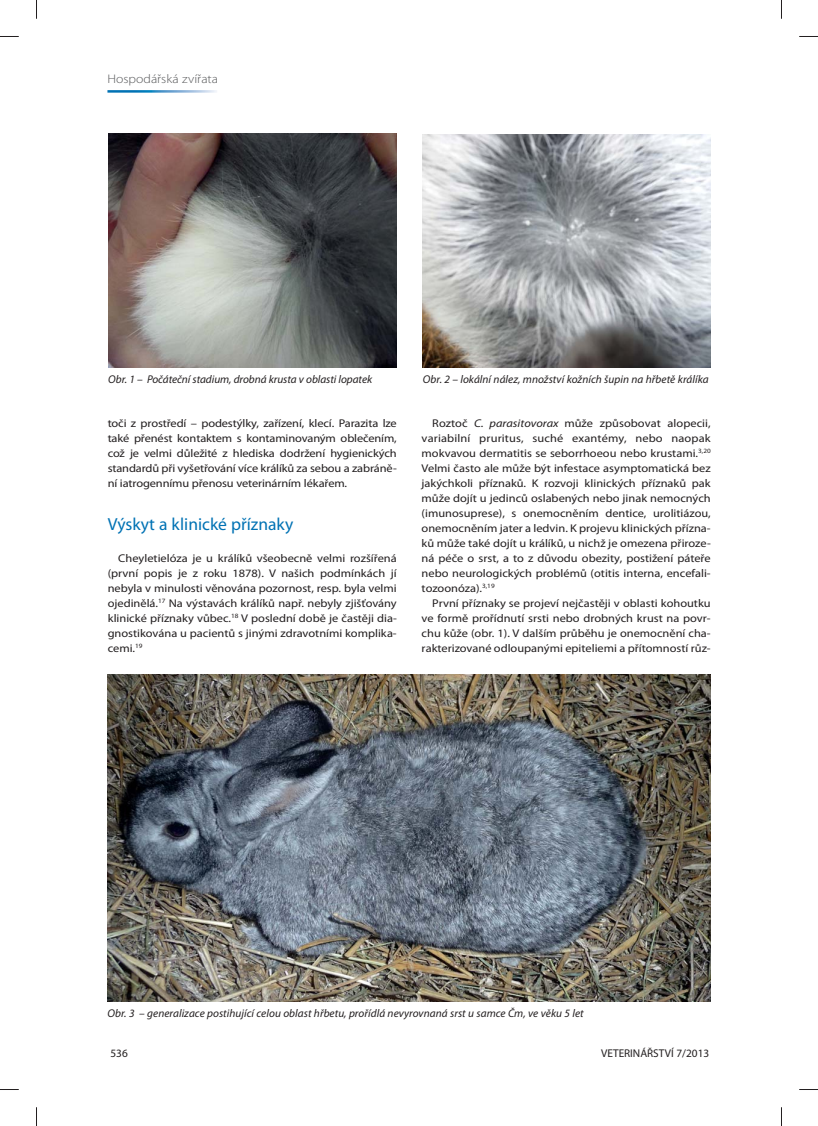
<style>
.page{position:relative;width:818px;height:1126px;background:#fff}
.page>*{position:absolute;margin:0;border:0;box-sizing:border-box;transform-origin:0 0}
.t1{font:17.5px "Myriad Pro";color:#0072b4}
.t2{font:300 12.5px "Myriad Pro";color:#58595b;scale:1.1 1}
.t3{font:11.25px/15px "Myriad Pro";color:#231f20;text-align:justify;scale:1.1 1}
.t4{font:italic 11.25px "Myriad Pro";letter-spacing:.005em;color:#231f20}
.t5{font:11.25px "Myriad Pro";color:#231f20}
.s1{font-style:italic}
</style>
<div class="page">
<img style="left:107px;top:674px;width:603px;height:327px">
<img style="left:108px;top:133px;width:288px;height:234px">
<img style="left:422px;top:135px;width:288px;height:232px">
<svg style="left:0;top:36px;width:19px;height:1px"></svg>
<svg style="left:799px;top:36px;width:18px;height:1px"></svg>
<svg style="left:0;top:1089px;width:19px;height:1px"></svg>
<svg style="left:799px;top:1089px;width:18px;height:1px"></svg>
<svg style="left:36px;top:0;width:1px;height:19px"></svg>
<svg style="left:36px;top:1107px;width:1px;height:18px"></svg>
<p class="t2" style="left:107px;top:74px;width:102px">Hospodářská zvířata</p>
<p class="t4" style="left:108px;top:375px;width:265px">Obr. 1 – Počáteční stadium, drobná krusta v oblasti lopatek</p>
<p class="t4" style="left:422px;top:375px;width:287px">Obr. 2 – lokální nález, množství kožních šupin na hřbetě králíka</p>
<p class="t3" style="left:108px;top:416px;width:264px">toči z prostředí – podestýlky, zařízení, klecí. Parazita lze také přenést kontaktem s kontaminovaným oblečením, což je velmi důležité z hlediska dodržení hygienických standardů při vyšetřování více králíků za sebou a zabráně&shy;ní iatrogennímu přenosu veterinárním lékařem.</p>
<h1 class="t1" style="left:108px;top:518px;width:187px">Výskyt a klinické příznaky</h1>
<p class="t3" style="left:108px;top:551px;width:264px;text-indent:11px">Cheyletielóza je u králíků všeobecně velmi rozšířená (první popis je z roku 1878). V našich podmínkách jí nebyla v minulosti věnována pozornost, resp. byla velmi ojedinělá.<sup>17</sup> Na výstavách králíků např. nebyly zjišťovány klinické příznaky vůbec.<sup>18</sup> V poslední době je častěji dia&shy;gnostikována u pacientů s jinými zdravotními komplika&shy;cemi.<sup>19</sup></p>
<p class="t3" style="left:421px;top:416px;width:264px;text-indent:11px">Roztoč <span class="s1">C. parasitovorax</span> může způsobovat alopecii, variabilní pruritus, suché exantémy, nebo naopak mokvavou dermatitis se seborrhoeou nebo krustami.<sup>3,20<br></sup>Velmi často ale může být infestace asymptomatická bez jakýchkoli příznaků. K rozvoji klinických příznaků pak může dojít u jedinců oslabených nebo jinak nemocných (imunosuprese), s onemocněním dentice, urolitiázou, onemocněním jater a ledvin. K projevu klinických přízna&shy;ků může také dojít u králíků, u nichž je omezena přiroze&shy;ná péče o srst, a to z důvodu obezity, postižení páteře nebo neurologických problémů (otitis interna, encefali&shy;tozoonóza).<sup>3,19</sup></p>
<p class="t3" style="left:421px;top:596px;width:264px;text-indent:11px">První příznaky se projeví nejčastěji v oblasti kohoutku ve formě prořídnutí srsti nebo drobných krust na povr&shy;chu kůže (obr. 1). V dalším průběhu je onemocnění cha&shy;rakterizované odloupanými epiteliemi a přítomností růz-</p>
<p class="t4" style="left:107px;top:1009px;width:477px">Obr. 3 – generalizace postihující celou oblast hřbetu, prořídlá nevyrovnaná srst u samce Čm, ve věku 5 let</p>
<p class="t5" style="left:110px;top:1048px;width:19px">536</p>
<p class="t5" style="left:600px;top:1048px;width:110px">VETERINÁŘSTVÍ 7/2013</p>
</div>
